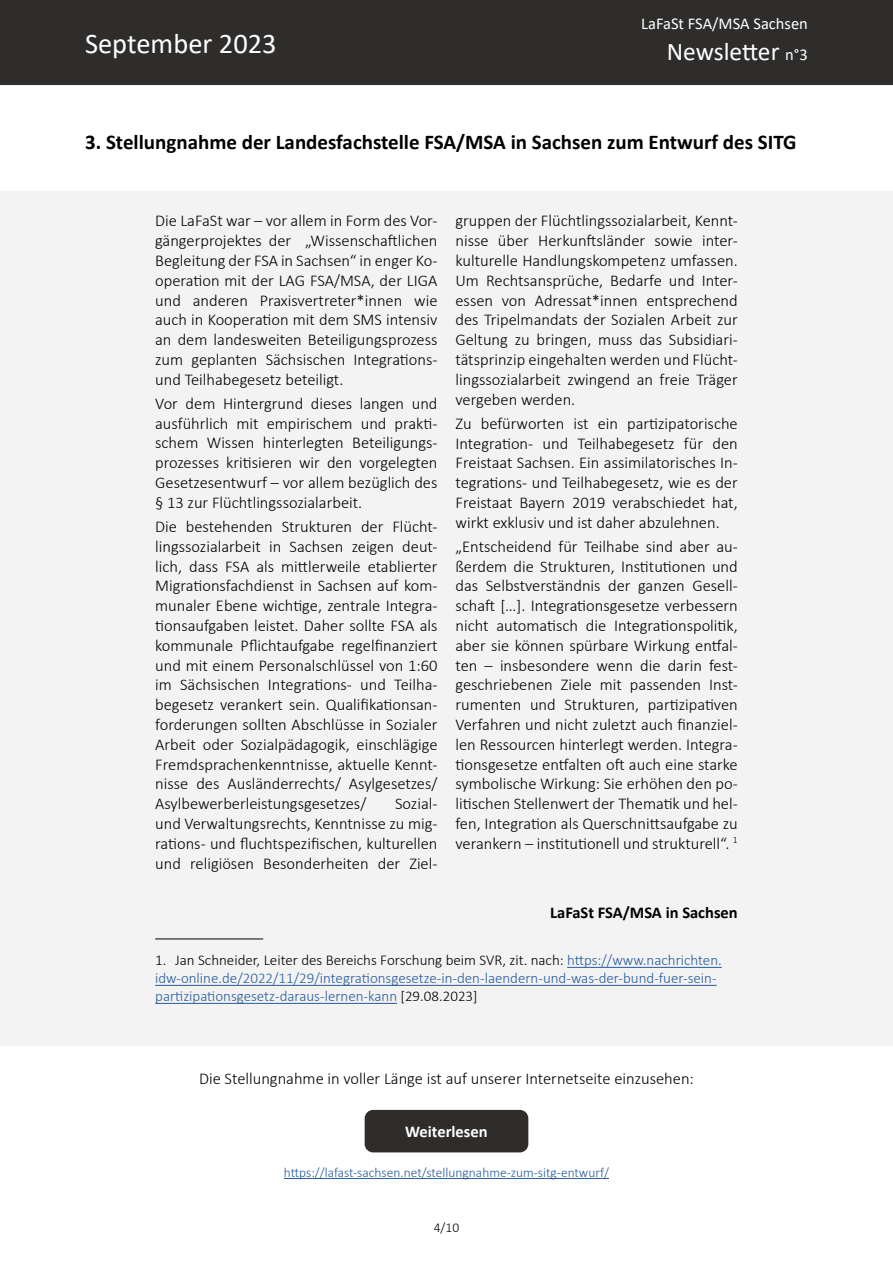
<style>
.page{position:relative;width:893px;height:1263px;background:#fff}
.page>*{position:absolute;margin:0;border:0;box-sizing:border-box;transform-origin:0 0}
.t1{font:28.5px "Calibri";color:#fff}
.t2{font:25.5px "Calibri";color:#fff}
.t3{font:700 21px "Calibri";color:#000}
.t4{font:300 16.5px/19.8px "Calibri";color:#000;text-align:justify}
.t5{font:700 16.5px "Calibri";color:#000}
.t6{font:16.5px "Calibri";color:#fff}
.t7{font:700 16.5px "Calibri";color:#fff}
.t8{font:300 15px/18px "Calibri";color:#275b9b}
.t9{font:300 13.5px "Calibri";color:#275b9b}
.t10{font:300 13.5px "Calibri";color:#000}
.s1{font-size:16.5px}
.s2{color:#000}
</style>
<div class="page">
<div style="left:0;top:0;width:893px;height:85px;background:#2e2d2c"></div>
<div style="left:0;top:191px;width:893px;height:855px;background:#f3f3f3"></div>
<hr style="left:155px;top:939px;width:108px;height:1px;background:#000">
<hr style="left:567px;top:967px;width:155px;height:1px;background:#275b9b">
<hr style="left:155px;top:985px;width:562px;height:1px;background:#275b9b">
<hr style="left:155px;top:1003px;width:242px;height:1px;background:#275b9b">
<hr style="left:284px;top:1178px;width:325px;height:1px;background:#275b9b">
<div style="left:365px;top:1110px;width:163px;height:42px;background:#2e2d2c;border-radius:9px"></div>
<h1 class="t1" style="left:85px;top:23px;width:193px">September 2023</h1>
<p class="t6" style="left:641px;top:12px;width:168px">LaFaSt FSA/MSA Sachsen</p>
<h2 class="t2" style="left:667px;top:34px;width:143px">Newsletter <span class="s1">n°3</span></h2>
<p class="t3" style="left:85px;top:127px;width:713px">3. Stellungnahme der Landesfachstelle FSA/MSA in Sachsen zum Entwurf des SITG</p>
<p class="t4" style="left:155px;top:211px;width:284px">Die LaFaSt war – vor allem in Form des Vor&shy;gängerprojektes der „Wissenschaftlichen Begleitung der FSA in Sachsen“ in enger Ko&shy;operation mit der LAG FSA/MSA, der LIGA und anderen Praxisvertreter*innen wie auch in Kooperation mit dem SMS intensiv an dem landesweiten Beteiligungsprozess zum geplanten Sächsischen Integrations&shy;und Teilhabegesetz beteiligt.</p>
<p class="t4" style="left:155px;top:393px;width:284px">Vor dem Hintergrund dieses langen und ausführlich mit empirischem und prakti&shy;schem Wissen hinterlegten Beteiligungs&shy;prozesses kritisieren wir den vorgelegten Gesetzesentwurf – vor allem bezüglich des § 13 zur Flüchtlingssozialarbeit.</p>
<p class="t4" style="left:155px;top:516px;width:284px">Die bestehenden Strukturen der Flücht&shy;lingssozialarbeit in Sachsen zeigen deut&shy;lich, dass FSA als mittlerweile etablierter Migrationsfachdienst in Sachsen auf kom&shy;munaler Ebene wichtige, zentrale Integra&shy;tionsaufgaben leistet. Daher sollte FSA als kommunale Pflichtaufgabe regelfinanziert und mit einem Personalschlüssel von 1:60 im Sächsischen Integrations- und Teilha&shy;begesetz verankert sein. Qualifikationsan&shy;forderungen sollten Abschlüsse in Sozialer Arbeit oder Sozialpädagogik, einschlägige Fremdsprachenkenntnisse, aktuelle Kennt&shy;nisse des Ausländerrechts/ Asylgesetzes/ Asylbewerberleistungsgesetzes/</p>
<p class="t4" style="left:155px;top:794px;width:284px;text-indent:240px">Sozial&shy;und Verwaltungsrechts, Kenntnisse zu mig&shy;rations- und fluchtspezifischen, kulturellen und religiösen Besonderheiten der Ziel-</p>
<p class="t4" style="left:455px;top:211px;width:284px">gruppen der Flüchtlingssozialarbeit, Kennt&shy;nisse über Herkunftsländer sowie inter&shy;kulturelle Handlungskompetenz umfassen.<br>Um Rechtsansprüche, Bedarfe und Inter&shy;essen von Adressat*innen entsprechend des Tripelmandats der Sozialen Arbeit zur Geltung zu bringen, muss das Subsidiari&shy;tätsprinzip eingehalten werden und Flücht&shy;lingssozialarbeit zwingend an freie Träger vergeben werden.</p>
<p class="t4" style="left:455px;top:413px;width:284px">Zu befürworten ist ein partizipatorische Integration- und Teilhabegesetz für den Freistaat Sachsen. Ein assimilatorisches In&shy;tegrations- und Teilhabegesetz, wie es der Freistaat Bayern 2019 verabschiedet hat, wirkt exklusiv und ist daher abzulehnen.</p>
<p class="t4" style="left:455px;top:536px;width:284px">„Entscheidend für Teilhabe sind aber au&shy;ßerdem die Strukturen, Institutionen und das Selbstverständnis der ganzen Gesell&shy;schaft […]. Integrationsgesetze verbessern nicht automatisch die Integrationspolitik, aber sie können spürbare Wirkung entfal&shy;ten – insbesondere wenn die darin fest&shy;geschriebenen Ziele mit passenden Inst&shy;rumenten und Strukturen, partizipativen Verfahren und nicht zuletzt auch finanziel&shy;len Ressourcen hinterlegt werden. Integra&shy;tionsgesetze entfalten oft auch eine starke symbolische Wirkung: Sie erhöhen den po&shy;litischen Stellenwert der Thematik und hel&shy;fen, Integration als Querschnittsaufgabe zu verankern – institutionell und strukturell“. <sup>1</sup></p>
<p class="t5" style="left:550px;top:901px;width:189px">LaFaSt FSA/MSA in Sachsen</p>
<p class="t8" style="left:155px;top:951px;width:568px"><span class="s2">1. Jan Schneider, Leiter des Bereichs Forschung beim SVR, zit. nach:</span> https://www.nachrichten. idw-online.de/2022/11/29/integrationsgesetze-in-den-laendern-und-was-der-bund-fuer-sein&shy;partizipationsgesetz-daraus-lernen-kann <span class="s2">[29.08.2023]</span></p>
<p class="t4" style="left:199px;top:1068px;width:496px">Die Stellungnahme in voller Länge ist auf unserer Internetseite einzusehen:</p>
<p class="t7" style="left:405px;top:1120px;width:84px">Weiterlesen</p>
<p class="t9" style="left:284px;top:1164px;width:326px">https://lafast-sachsen.net/stellungnahme-zum-sitg-entwurf/</p>
<p class="t10" style="left:434px;top:1219px;width:27px">4/10</p>
</div>
